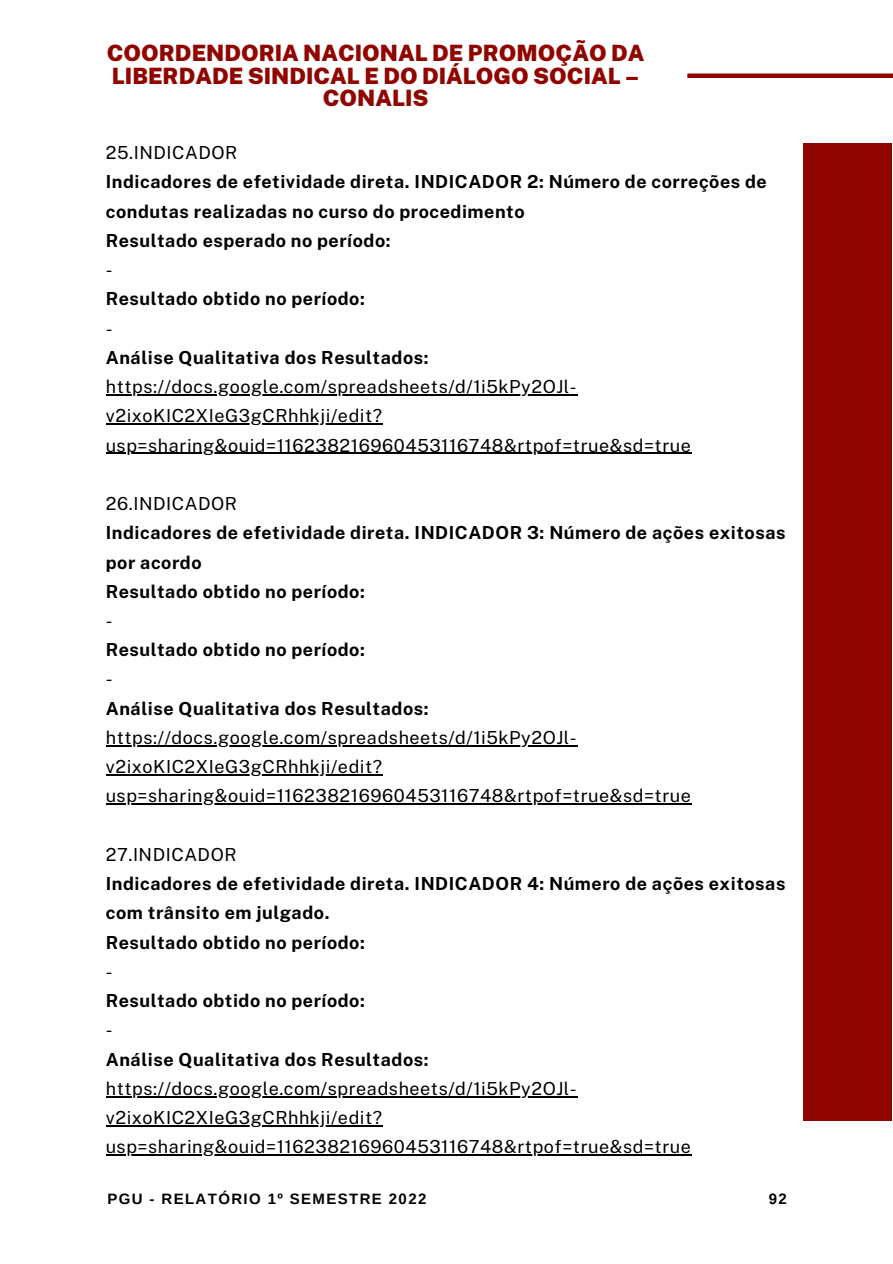
<style>
.page{position:relative;width:893px;height:1264px;background:#fff}
.page>*{position:absolute;margin:0;border:0;box-sizing:border-box;transform-origin:0 0}
.t1{font:900 22.5px/22.5px "Public Sans";color:#900500;text-align:center}
.t2{font:700 18px/29.2px "Public Sans";letter-spacing:.03em;color:#000}
.t3{font:18px/29.2px "Public Sans";letter-spacing:.03em;color:#000}
.t4{font:700 15px "Arimo";letter-spacing:.095em;color:#000}
</style>
<div class="page">
<hr style="left:106px;top:394px;width:471px;height:1px;background:#000">
<hr style="left:106px;top:423px;width:277px;height:1px;background:#000">
<hr style="left:106px;top:452px;width:585px;height:2px;background:#000">
<hr style="left:106px;top:745px;width:471px;height:1px;background:#000">
<hr style="left:106px;top:774px;width:277px;height:1px;background:#000">
<hr style="left:106px;top:803px;width:585px;height:1px;background:#000">
<hr style="left:106px;top:1095px;width:471px;height:2px;background:#000">
<hr style="left:106px;top:1125px;width:277px;height:1px;background:#000">
<hr style="left:106px;top:1154px;width:585px;height:1px;background:#000">
<div style="left:803px;top:143px;width:89px;height:977px;background:#900500"></div>
<div style="left:687px;top:73px;width:205px;height:5px;background:#900500"></div>
<p class="t1" style="left:107px;top:42px;width:539px">COORDENDORIA NACIONAL DE PROMOÇÃO DA<br>LIBERDADE SINDICAL E DO DIÁLOGO SOCIAL –<br>CONALIS</p>
<p class="t3" style="left:106px;top:138px;width:133px">25.INDICADOR</p>
<p class="t2" style="left:106px;top:167px;width:662px">Indicadores de efetividade direta. INDICADOR 2: Número de correções de condutas realizadas no curso do procedimento<br>Resultado esperado no período:</p>
<p class="t3" style="left:106px;top:255px;width:8px">-</p>
<p class="t2" style="left:106px;top:284px;width:260px">Resultado obtido no período:</p>
<p class="t3" style="left:106px;top:313px;width:8px">-</p>
<p class="t2" style="left:106px;top:342px;width:324px">Análise Qualitativa dos Resultados:</p>
<p class="t3" style="left:106px;top:372px;width:586px">https://docs.google.com/spreadsheets/d/1i5kPy2OJl&shy;v2ixoKIC2XIeG3gCRhhkji/edit? usp=sharing&amp;ouid=116238216960453116748&amp;rtpof=true&amp;sd=true</p>
<p class="t3" style="left:106px;top:489px;width:133px">26.INDICADOR</p>
<p class="t2" style="left:106px;top:518px;width:681px">Indicadores de efetividade direta. INDICADOR 3: Número de ações exitosas por acordo<br>Resultado obtido no período:</p>
<p class="t3" style="left:106px;top:606px;width:8px">-</p>
<p class="t2" style="left:106px;top:635px;width:260px">Resultado obtido no período:</p>
<p class="t3" style="left:106px;top:664px;width:8px">-</p>
<p class="t2" style="left:106px;top:693px;width:324px">Análise Qualitativa dos Resultados:</p>
<p class="t3" style="left:106px;top:722px;width:586px">https://docs.google.com/spreadsheets/d/1i5kPy2OJl&shy;v2ixoKIC2XIeG3gCRhhkji/edit? usp=sharing&amp;ouid=116238216960453116748&amp;rtpof=true&amp;sd=true</p>
<p class="t3" style="left:106px;top:839px;width:132px">27.INDICADOR</p>
<p class="t2" style="left:106px;top:869px;width:681px">Indicadores de efetividade direta. INDICADOR 4: Número de ações exitosas com trânsito em julgado.<br>Resultado obtido no período:</p>
<p class="t3" style="left:106px;top:956px;width:8px">-</p>
<p class="t2" style="left:106px;top:985px;width:260px">Resultado obtido no período:</p>
<p class="t3" style="left:106px;top:1015px;width:8px">-</p>
<p class="t2" style="left:106px;top:1044px;width:324px">Análise Qualitativa dos Resultados:</p>
<p class="t3" style="left:106px;top:1073px;width:586px">https://docs.google.com/spreadsheets/d/1i5kPy2OJl&shy;v2ixoKIC2XIeG3gCRhhkji/edit? usp=sharing&amp;ouid=116238216960453116748&amp;rtpof=true&amp;sd=true</p>
<p class="t4" style="left:107px;top:1190px;width:320px">PGU - RELATÓRIO 1º SEMESTRE 2022</p>
<p class="t4" style="left:768px;top:1190px;width:20px">92</p>
</div>
